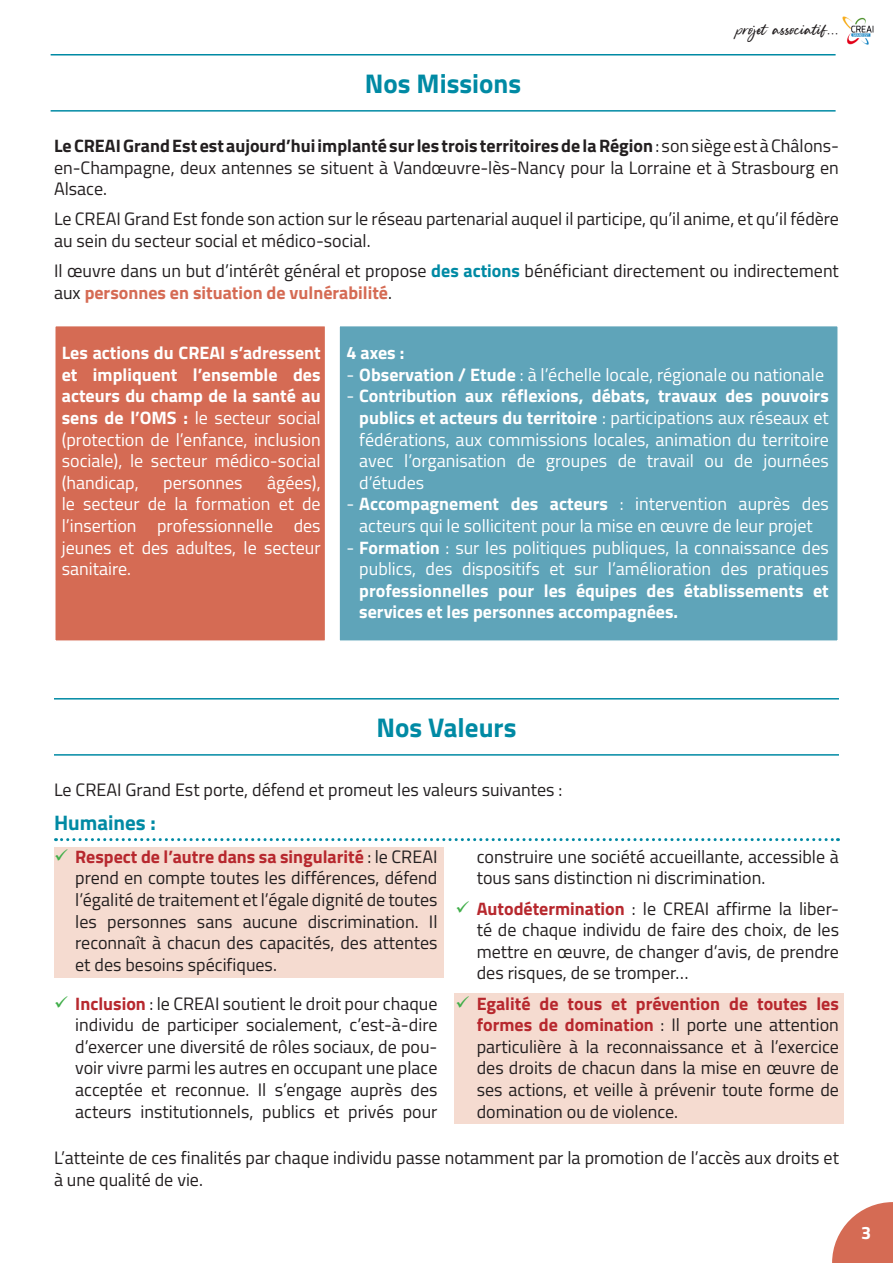
<style>
.page{position:relative;width:893px;height:1263px;background:#fff}
.page>*{position:absolute;margin:0;border:0;box-sizing:border-box;transform-origin:0 0}
.t1{font:700 27px "Titillium Web";color:#008aa4}
.Sous-titre_bleu_file{font:700 21px "Titillium Web";color:#008aa4}
.Tirets{font:18px/21.6px "Titillium Web";color:#231f20;text-align:justify}
.t2{font:18px/21.6px "Titillium Web";color:#fff;text-align:justify}
.t3{font:700 18px/21.6px "Titillium Web";color:#fff;text-align:justify}
.Texte{font:18px/21.6px "Titillium Web";color:#231f20}
.t4{font:18px "Silent Landfield";color:#231f20}
.s1{font-weight:700}
.s2{font-weight:700;color:#008aa4}
.s3{font-weight:700;color:#d56b54}
.s4{font-weight:400}
.s5{color:#40ae49}
.s6{font-weight:700;color:#b7282e}
</style>
<div class="page">
<svg style="left:832px;top:1202px;width:61px;height:61px"></svg>
<img style="left:843px;top:17px;width:31px;height:27px">
<div style="left:455px;top:993px;width:389px;height:131px;background:#f5dbd0"></div>
<div style="left:54px;top:848px;width:389px;height:130px;background:#f5dbd0"></div>
<div style="left:54px;top:325px;width:272px;height:317px;background:#d56b54;border:2px solid #fff"></div>
<div style="left:338px;top:325px;width:501px;height:317px;background:#5fa4b9;border:2px solid #fff"></div>
<hr style="left:54px;top:698px;width:785px;height:1px;background:#008aa4">
<hr style="left:54px;top:754px;width:785px;height:2px;background:#008aa4">
<svg style="left:56px;top:838px;width:782px;height:3px"></svg>
<hr style="left:51px;top:54px;width:785px;height:2px;background:#008aa4">
<hr style="left:51px;top:110px;width:785px;height:2px;background:#008aa4">
<p class="t1" style="left:365px;top:63px;width:158px">Nos Missions</p>
<p class="t4" style="left:737px;top:21px;width:104px">projet associatif...</p>
<p class="Tirets" style="left:54px;top:134px;width:786px"><span class="s1">Le CREAI Grand Est est aujourd’hui implanté sur les trois territoires de la Région</span> : son siège est à Châlons&shy;en-Champagne, deux antennes se situent à Vandœuvre-lès-Nancy pour la Lorraine et à Strasbourg en Alsace.</p>
<p class="Tirets" style="left:54px;top:207px;width:787px">Le CREAI Grand Est fonde son action sur le réseau partenarial auquel il participe, qu’il anime, et qu’il fédère au sein du secteur social et médico-social.</p>
<p class="Tirets" style="left:54px;top:259px;width:786px">Il œuvre dans un but d’intérêt général et propose <span class="s2">des actions</span> bénéficiant directement ou indirectement aux <span class="s3">personnes en situation de vulnérabilité</span>.</p>
<p class="t3" style="left:62px;top:341px;width:260px">Les actions du CREAI s’adressent et impliquent l’ensemble des acteurs du champ de la santé au sens de l’OMS : <span class="s4">le secteur social (protection de l’enfance, inclusion sociale), le secteur médico-social (handicap,</span></p>
<p class="t2" style="left:62px;top:471px;width:260px;text-indent:205px">âgées), le secteur de la formation et de l’insertion professionnelle des jeunes et des adultes, le secteur sanitaire.</p>
<p class="t2" style="left:163px;top:471px;width:81px">personnes</p>
<p class="t3" style="left:347px;top:341px;width:59px">4 axes :</p>
<p class="t2" style="left:347px;top:363px;width:479px">- <span class="s1">Observation / Etude</span> : à l’échelle locale, régionale ou nationale</p>
<p class="t2" style="left:359px;top:384px;width:471px;text-indent:-13px">- <span class="s1">Contribution aux réflexions, débats, travaux des pouvoirs publics et acteurs du territoire</span> : participations aux réseaux et fédérations, aux commissions locales, animation du territoire avec l’organisation de groupes de travail ou de journées d’études</p>
<p class="t2" style="left:347px;top:492px;width:484px;text-align:center">- <span class="s1">Accompagnement des acteurs</span> : intervention auprès des acteurs qui le sollicitent pour la mise en œuvre de leur projet</p>
<p class="t2" style="left:359px;top:535px;width:471px;text-indent:-13px">- <span class="s1">Formation</span> : sur les politiques publiques, la connaissance des publics, des dispositifs et sur l’amélioration des pratiques <span class="s1">professionnelles pour les équipes des établissements et services et les personnes accompagnées.</span></p>
<p class="t1" style="left:377px;top:707px;width:141px">Nos Valeurs</p>
<p class="Texte" style="left:54px;top:778px;width:510px">Le CREAI Grand Est porte, défend et promeut les valeurs suivantes :</p>
<p class="Sous-titre_bleu_file" style="left:54px;top:806px;width:103px">Humaines :</p>
<p class="Tirets" style="left:75px;top:845px;width:364px;text-indent:-21px"><span class="s5">✓</span> <span class="s6">Respect de l’autre dans sa singularité</span> : le CREAI prend en compte toutes les différences, défend l’égalité de traitement et l’égale dignité de toutes les personnes sans aucune discrimination. Il reconnaît à chacun des capacités, des attentes et des besoins spécifiques.</p>
<p class="Tirets" style="left:75px;top:991px;width:364px;text-indent:-21px"><span class="s5">✓</span> <span class="s6">Inclusion</span> : le CREAI soutient le droit pour chaque individu de participer socialement, c’est-à-dire d’exercer une diversité de rôles sociaux, de pou&shy;voir vivre parmi les autres en occupant une place acceptée et reconnue. Il s’engage auprès des acteurs institutionnels, publics et privés pour</p>
<p class="Tirets" style="left:477px;top:845px;width:364px">construire une société accueillante, accessible à tous sans distinction ni discrimination.</p>
<p class="Tirets" style="left:477px;top:897px;width:364px;text-indent:-21px"><span class="s5">✓</span> <span class="s6">Autodétermination</span> : le CREAI affirme la liber&shy;té de chaque individu de faire des choix, de les mettre en œuvre, de changer d’avis, de prendre des risques, de se tromper…</p>
<p class="Tirets" style="left:477px;top:991px;width:364px;text-indent:-21px"><span class="s5">✓</span> <span class="s6">Egalité de tous et prévention de toutes les formes de domination</span> : Il porte une attention particulière à la reconnaissance et à l’exercice des droits de chacun dans la mise en œuvre de ses actions, et veille à prévenir toute forme de domination ou de violence.</p>
<p class="Texte" style="left:54px;top:1146px;width:786px">L’atteinte de ces finalités par chaque individu passe notamment par la promotion de l’accès aux droits et à une qualité de vie.</p>
<p class="t3" style="left:861px;top:1221px;width:12px">3</p>
</div>
